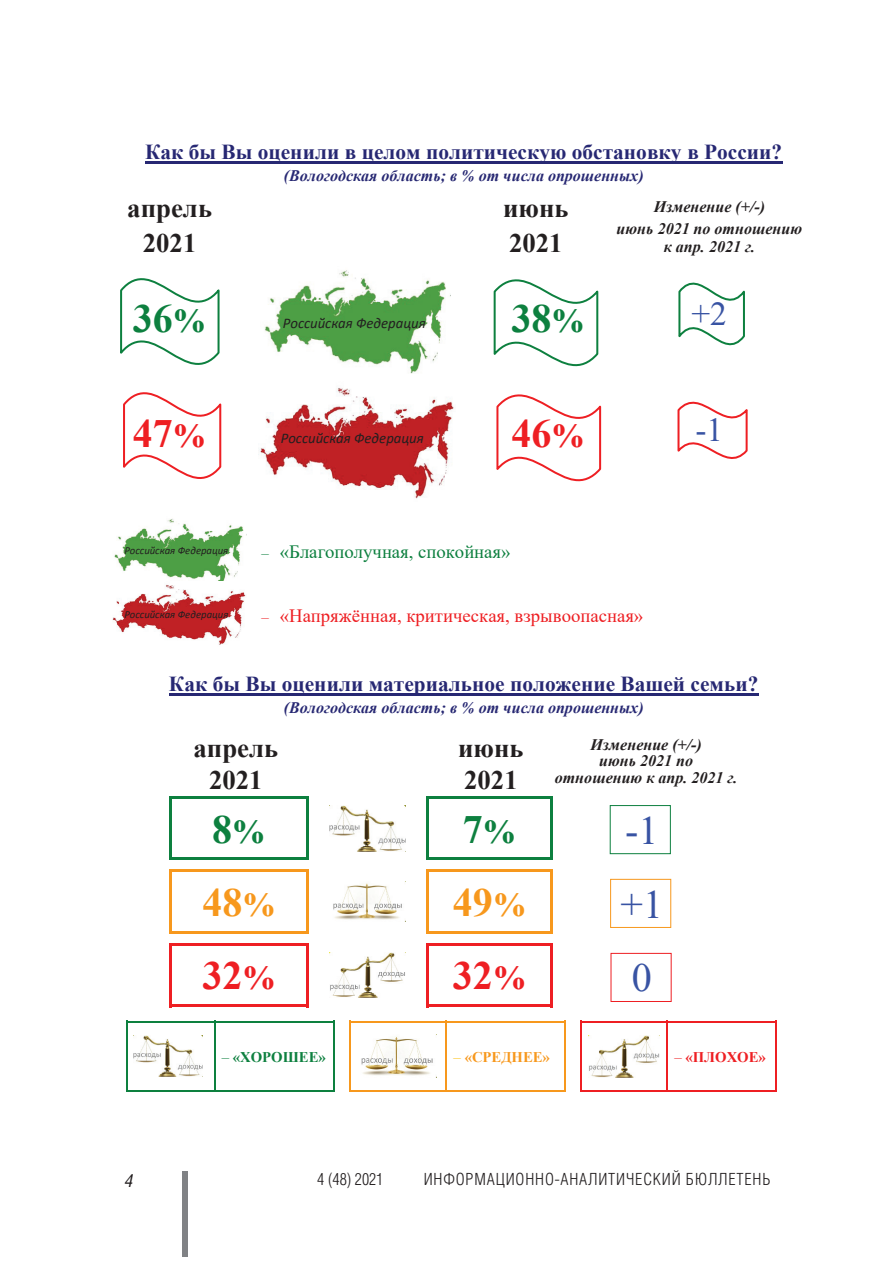
<style>
.page{position:relative;width:893px;height:1263px;background:#fff}
.page>*{position:absolute;margin:0;border:0;box-sizing:border-box;transform-origin:0 0}
.t1{font:700 40.05px "Times New Roman";color:#ee1f23}
.t2{font:700 40.05px "Times New Roman";color:#0d803f}
.t3{font:700 40.05px "Times New Roman";color:#f7981d}
.t4{font:40.05px "Times New Roman";color:#3853a3}
.t5{font:33.3px "Times New Roman";color:#3853a3}
.t6{font:700 26.85px/34.8px "Times New Roman";color:#231f20;text-align:center}
.t7{font:700 21.3px "Times New Roman";color:#272873}
.t8{font:18.75px "Times New Roman";color:#ee1f23}
.t9{font:18.75px "Times New Roman";color:#0d803f}
.t10{font:italic 17.85px "Helios Cond";color:#231f20}
.t11{font:300 16.8px "Helios Cond";letter-spacing:.05em;color:#231f20}
.t12{font:italic 700 16.05px/16.6px "Times New Roman";color:#231f20;text-align:center}
.t13{font:italic 700 16.05px "Times New Roman";color:#272873}
.t14{font:italic 14.7px "Calibri";color:#231f20}
.t15{font:700 14.7px "Times New Roman";color:#0d803f}
.t16{font:700 14.7px "Times New Roman";letter-spacing:-.005em;color:#f7981d}
.t17{font:700 14.7px "Times New Roman";letter-spacing:.005em;color:#ee1f23}
.t18{font:italic 10.8px "Calibri";color:#231f20}
.s1{font-size:33.3px}
.s2{font-size:14.7px}
.s3{font-weight:400}
.s4{font-weight:400;color:#fcc011}
</style>
<div class="page">
<div style="left:182px;top:1171px;width:6px;height:86px;background:#808285"></div>
<hr style="left:145px;top:162px;width:637px;height:2px;background:#272873">
<img style="left:264px;top:270px;width:187px;height:103px">
<img style="left:259px;top:388px;width:195px;height:111px">
<img style="left:114px;top:518px;width:133px;height:63px">
<img style="left:112px;top:584px;width:134px;height:61px">
<hr style="left:169px;top:693px;width:589px;height:2px;background:#272873">
<img style="left:330px;top:805px;width:75px;height:46px">
<hr style="left:169px;top:796px;width:137px;height:3px;background:#0d803f">
<hr style="left:426px;top:796px;width:124px;height:3px;background:#0d803f">
<hr style="left:169px;top:799px;width:3px;height:58px;background:#0d803f">
<hr style="left:306px;top:799px;width:3px;height:58px;background:#0d803f">
<hr style="left:426px;top:799px;width:3px;height:58px;background:#0d803f">
<hr style="left:550px;top:799px;width:3px;height:58px;background:#0d803f">
<hr style="left:169px;top:857px;width:137px;height:3px;background:#0d803f">
<hr style="left:426px;top:857px;width:124px;height:3px;background:#0d803f">
<img style="left:333px;top:883px;width:69px;height:37px">
<hr style="left:169px;top:870px;width:137px;height:2px;background:#f7981d">
<hr style="left:426px;top:870px;width:124px;height:2px;background:#f7981d">
<hr style="left:169px;top:873px;width:3px;height:58px;background:#f7981d">
<hr style="left:306px;top:873px;width:3px;height:58px;background:#f7981d">
<hr style="left:426px;top:873px;width:3px;height:58px;background:#f7981d">
<hr style="left:550px;top:873px;width:3px;height:58px;background:#f7981d">
<hr style="left:169px;top:931px;width:137px;height:2px;background:#f7981d">
<hr style="left:426px;top:931px;width:124px;height:2px;background:#f7981d">
<img style="left:329px;top:953px;width:76px;height:44px">
<hr style="left:169px;top:943px;width:137px;height:3px;background:#ee1f23">
<hr style="left:426px;top:943px;width:124px;height:3px;background:#ee1f23">
<hr style="left:169px;top:946px;width:3px;height:61px;background:#ee1f23">
<hr style="left:169px;top:1004px;width:137px;height:3px;background:#ee1f23">
<hr style="left:306px;top:946px;width:3px;height:61px;background:#ee1f23">
<hr style="left:426px;top:946px;width:3px;height:61px;background:#ee1f23">
<hr style="left:426px;top:1004px;width:124px;height:3px;background:#ee1f23">
<hr style="left:550px;top:946px;width:3px;height:61px;background:#ee1f23">
<img style="left:134px;top:1036px;width:68px;height:41px">
<img style="left:361px;top:1036px;width:76px;height:41px">
<img style="left:588px;top:1035px;width:72px;height:42px">
<hr style="left:126px;top:1021px;width:88px;height:2px;background:#0d803f">
<hr style="left:215px;top:1021px;width:118px;height:2px;background:#0d803f">
<hr style="left:349px;top:1021px;width:96px;height:2px;background:#f7981d">
<hr style="left:447px;top:1021px;width:117px;height:2px;background:#f7981d">
<hr style="left:580px;top:1021px;width:86px;height:2px;background:#ee1f23">
<hr style="left:668px;top:1021px;width:107px;height:2px;background:#ee1f23">
<hr style="left:126px;top:1023px;width:2px;height:69px;background:#0d803f">
<hr style="left:126px;top:1090px;width:88px;height:2px;background:#0d803f">
<hr style="left:214px;top:1023px;width:1px;height:69px;background:#0d803f">
<hr style="left:215px;top:1090px;width:118px;height:2px;background:#0d803f">
<hr style="left:333px;top:1023px;width:2px;height:69px;background:#0d803f">
<hr style="left:349px;top:1023px;width:2px;height:69px;background:#f7981d">
<hr style="left:349px;top:1090px;width:96px;height:2px;background:#f7981d">
<hr style="left:445px;top:1023px;width:2px;height:69px;background:#f7981d">
<hr style="left:447px;top:1090px;width:117px;height:2px;background:#f7981d">
<hr style="left:564px;top:1023px;width:2px;height:69px;background:#f7981d">
<hr style="left:580px;top:1023px;width:2px;height:69px;background:#ee1f23">
<hr style="left:580px;top:1090px;width:86px;height:2px;background:#ee1f23">
<hr style="left:666px;top:1023px;width:2px;height:69px;background:#ee1f23">
<hr style="left:668px;top:1090px;width:107px;height:2px;background:#ee1f23">
<hr style="left:775px;top:1023px;width:2px;height:69px;background:#ee1f23">
<div style="left:610px;top:805px;width:61px;height:49px;border:1px solid #0d803f"></div>
<div style="left:610px;top:879px;width:61px;height:49px;border:1px solid #f7981d"></div>
<div style="left:610px;top:953px;width:62px;height:49px;border:1px solid #ee1f23"></div>
<svg style="left:678px;top:282px;width:67px;height:64px"></svg>
<svg style="left:677px;top:401px;width:71px;height:58px"></svg>
<svg style="left:120px;top:278px;width:102px;height:201px"></svg>
<svg style="left:493px;top:279px;width:109px;height:203px"></svg>
<p class="t7" style="left:145px;top:140px;width:639px">Как бы Вы оценили в целом политическую обстановку в России?</p>
<p class="t13" style="left:284px;top:167px;width:361px">(Вологодская область; в % от числа опрошенных)</p>
<p class="t6" style="left:127px;top:191px;width:86px">апрель<br>2021</p>
<p class="t6" style="left:503px;top:191px;width:67px;text-align:left">июнь<br>2021</p>
<p class="t12" style="left:616px;top:196px;width:187px;line-height:21.9px">Изменение (+/-)<br>июнь 2021 по отношению</p>
<p class="t12" style="left:664px;top:239px;width:93px">к апр. 2021 г.</p>
<h1 class="t2" style="left:133px;top:296px;width:75px">36<span class="s1">%</span></h1>
<h1 class="t2" style="left:511px;top:296px;width:75px">38<span class="s1">%</span></h1>
<h2 class="t5" style="left:691px;top:296px;width:37px">+2</h2>
<p class="t14" style="left:283px;top:317px;width:145px">Российская Федерация</p>
<h1 class="t1" style="left:133px;top:411px;width:75px">47<span class="s1">%</span></h1>
<h1 class="t1" style="left:511px;top:411px;width:75px">46<span class="s1">%</span></h1>
<h2 class="t5" style="left:695px;top:411px;width:29px">-1</h2>
<p class="t14" style="left:281px;top:432px;width:145px">Российская Федерация</p>
<p class="t18" style="left:124px;top:546px;width:106px">Российская Федерация</p>
<p class="t18" style="left:124px;top:610px;width:106px">Российская Федерация</p>
<p class="t9" style="left:261px;top:541px;width:251px"><span class="s2">–</span> «Благополучная, спокойная»</p>
<p class="t8" style="left:261px;top:605px;width:383px"><span class="s2">–</span> «Напряжённая, критическая, взрывоопасная»</p>
<p class="t7" style="left:169px;top:672px;width:591px">Как бы Вы оценили материальное положение Вашей семьи?</p>
<p class="t13" style="left:284px;top:699px;width:361px">(Вологодская область; в % от числа опрошенных)</p>
<p class="t6" style="left:193px;top:732px;width:86px;line-height:32.2px">апрель<br>2021</p>
<p class="t6" style="left:458px;top:732px;width:67px;line-height:32.2px;text-align:left">июнь<br>2021</p>
<p class="t12" style="left:555px;top:736px;width:184px">Изменение (+/-)<br>июнь 2021 по отношению к апр. 2021 г.</p>
<h1 class="t2" style="left:212px;top:807px;width:55px">8<span class="s1">%</span></h1>
<h1 class="t2" style="left:463px;top:807px;width:55px">7<span class="s1">%</span></h1>
<h1 class="t4" style="left:625px;top:809px;width:35px">-1</h1>
<h1 class="t3" style="left:202px;top:880px;width:75px">48<span class="s1">%</span></h1>
<h1 class="t3" style="left:453px;top:880px;width:75px">49<span class="s1">%</span></h1>
<h1 class="t4" style="left:620px;top:882px;width:44px">+1</h1>
<h1 class="t1" style="left:202px;top:954px;width:75px">32<span class="s1">%</span></h1>
<h1 class="t1" style="left:453px;top:954px;width:75px">32<span class="s1">%</span></h1>
<h1 class="t4" style="left:632px;top:956px;width:22px">0</h1>
<p class="t15" style="left:222px;top:1048px;width:106px"><span class="s3">–</span> «ХОРОШЕЕ»</p>
<p class="t16" style="left:453px;top:1048px;width:98px"><span class="s4">–</span> «СРЕДНЕЕ»</p>
<p class="t17" style="left:674px;top:1048px;width:93px"><span class="s3">–</span> «ПЛОХОЕ»</p>
<p class="t10" style="left:125px;top:1170px;width:10px">4</p>
<p class="t11" style="left:317px;top:1170px;width:68px">4 (48) 2021</p>
<p class="t11" style="left:424px;top:1170px;width:348px">ИНФОРМАЦИОННО-АНАЛИТИЧЕСКИЙ БЮЛЛЕТЕНЬ</p>
</div>
